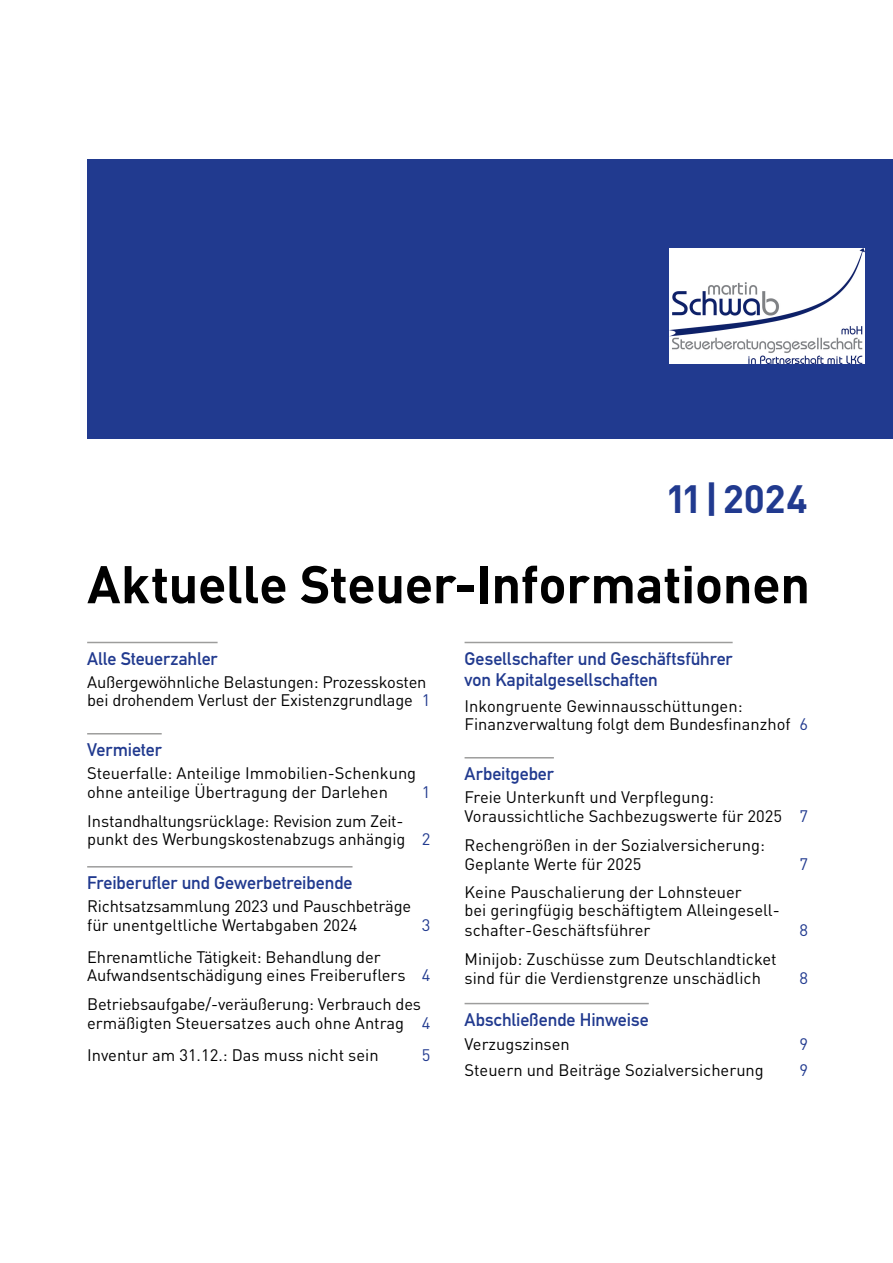
<style>
.page{position:relative;width:893px;height:1263px;background:#fff}
.page>*{position:absolute;margin:0;border:0;box-sizing:border-box;transform-origin:0 0}
.t1{font:700 52.2px "DIN Pro";letter-spacing:-.01em;color:#000}
.t2{font:700 39px "DIN Pro";color:#213a8f}
.t3{font:18px/21px "DIN Mittelschrift Std";letter-spacing:-.005em;color:#213a8f}
.t4{font:16.5px/18.8px "DIN Pro";color:#000}
.t5{font:16.5px "DIN Pro";color:#213a8f}
.s1{color:#213a8f}
</style>
<div class="page">
<hr style="left:87px;top:642px;width:131px;height:1px;background:#9d9d9c">
<hr style="left:87px;top:733px;width:75px;height:1px;background:#9d9d9c">
<hr style="left:87px;top:866px;width:266px;height:1px;background:#9d9d9c">
<hr style="left:465px;top:642px;width:268px;height:1px;background:#9d9d9c">
<hr style="left:465px;top:757px;width:89px;height:1px;background:#9d9d9c">
<hr style="left:465px;top:1003px;width:184px;height:1px;background:#9d9d9c">
<div style="left:87px;top:160px;width:806px;height:279px;background:#213a8f"></div>
<img style="left:669px;top:249px;width:195px;height:114px">
<h2 class="t2" style="left:668px;top:473px;width:142px">11 |2024</h2>
<h1 class="t1" style="left:87px;top:549px;width:724px">Aktuelle Steuer-Informationen</h1>
<p class="t3" style="left:87px;top:648px;width:132px">Alle Steuerzahler</p>
<p class="t4" style="left:87px;top:671px;width:345px">Außergewöhnliche Belastungen: Prozesskosten bei drohendem Verlust der Existenzgrundlage <span class="s1">1</span></p>
<p class="t3" style="left:87px;top:739px;width:76px">Vermieter</p>
<p class="t4" style="left:87px;top:763px;width:331px">Steuerfalle: Anteilige Immobilien-Schenkung ohne anteilige Übertragung der Darlehen</p>
<p class="t5" style="left:422px;top:780px;width:10px">1</p>
<p class="t4" style="left:87px;top:810px;width:345px">Instandhaltungsrücklage: Revision zum Zeit&shy;punkt des Werbungskostenabzugs anhängig <span class="s1">2</span></p>
<p class="t3" style="left:87px;top:872px;width:267px">Freiberufler und Gewerbetreibende</p>
<p class="t4" style="left:87px;top:896px;width:326px">Richtsatzsammlung 2023 und Pauschbeträge für unentgeltliche Wertabgaben 2024</p>
<p class="t5" style="left:422px;top:913px;width:10px">3</p>
<p class="t4" style="left:87px;top:946px;width:345px">Ehrenamtliche Tätigkeit: Behandlung der<br>Aufwandsentschädigung eines Freiberuflers <span class="s1">4</span></p>
<p class="t4" style="left:87px;top:994px;width:345px">Betriebsaufgabe/-veräußerung: Verbrauch des ermäßigten Steuersatzes auch ohne Antrag <span class="s1">4</span></p>
<p class="t4" style="left:87px;top:1045px;width:293px">Inventur am 31.12.: Das muss nicht sein</p>
<p class="t5" style="left:422px;top:1044px;width:10px">5</p>
<p class="t3" style="left:465px;top:648px;width:270px">Gesellschafter und Geschäftsführer von Kapitalgesellschaften</p>
<p class="t4" style="left:465px;top:695px;width:345px">Inkongruente Gewinnausschüttungen:<br>Finanzverwaltung folgt dem Bundesfinanzhof <span class="s1">6</span></p>
<p class="t3" style="left:465px;top:763px;width:91px">Arbeitgeber</p>
<p class="t4" style="left:465px;top:787px;width:345px">Freie Unterkunft und Verpflegung:<br>Voraussichtliche Sachbezugswerte für 2025 <span class="s1">7</span></p>
<p class="t4" style="left:465px;top:834px;width:302px;line-height:19.5px">Rechengrößen in der Sozialversicherung:<br>Geplante Werte für 2025</p>
<p class="t5" style="left:799px;top:853px;width:10px">7</p>
<p class="t4" style="left:465px;top:881px;width:317px">Keine Pauschalierung der Lohnsteuer<br>bei geringfügig beschäftigtem Alleingesell&shy;schafter-Geschäftsführer</p>
<p class="t4" style="left:465px;top:949px;width:314px">Minijob: Zuschüsse zum Deutschlandticket sind für die Verdienstgrenze unschädlich</p>
<p class="t5" style="left:799px;top:919px;width:10px">8</p>
<p class="t5" style="left:799px;top:966px;width:10px">8</p>
<p class="t3" style="left:465px;top:1009px;width:186px">Abschließende Hinweise</p>
<p class="t4" style="left:465px;top:1034px;width:107px">Verzugszinsen</p>
<p class="t5" style="left:799px;top:1033px;width:10px">9</p>
<p class="t4" style="left:465px;top:1060px;width:301px">Steuern und Beiträge Sozialversicherung</p>
<p class="t5" style="left:799px;top:1059px;width:10px">9</p>
</div>
